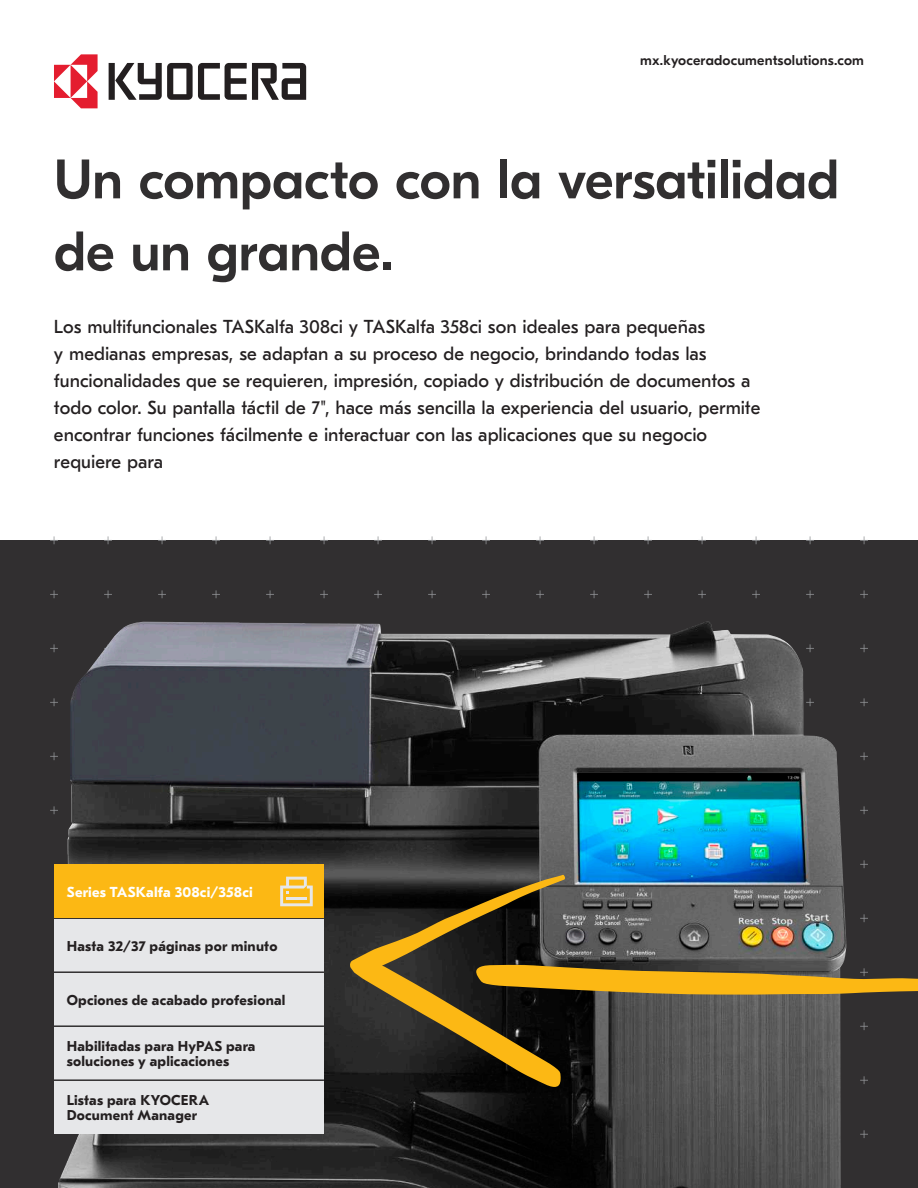
<style>
.page{position:relative;width:918px;height:1188px;background:#fff}
.page>*{position:absolute;margin:0;border:0;box-sizing:border-box;transform-origin:0 0}
.t1{font:500 55.5px/72px "GT Eesti Pro Display";letter-spacing:-.005em;color:#312f30}
.t2{font:18.75px/27px "GT Eesti Pro Text";color:#231f20}
.t3{font:700 14.4px "GT Eesti Pro Text";letter-spacing:.01em;color:#fff}
.t4{font:700 14.25px/15.8px "GT Eesti Pro Text";letter-spacing:.015em;color:#231f20}
.t5{font:500 14.25px "GT Eesti Pro Display";letter-spacing:.01em;color:#231f20}
</style>
<div class="page">
<div style="left:0;top:540px;width:918px;height:648px;background:#312f30"></div>
<svg style="left:860px;top:806px;width:8px;height:8px"></svg>
<svg style="left:860px;top:860px;width:8px;height:8px"></svg>
<svg style="left:860px;top:914px;width:8px;height:8px"></svg>
<svg style="left:860px;top:1022px;width:8px;height:8px"></svg>
<svg style="left:860px;top:1076px;width:8px;height:8px"></svg>
<svg style="left:860px;top:1130px;width:8px;height:8px"></svg>
<svg style="left:50px;top:806px;width:8px;height:8px"></svg>
<svg style="left:644px;top:536px;width:8px;height:8px"></svg>
<svg style="left:698px;top:536px;width:8px;height:8px"></svg>
<svg style="left:752px;top:536px;width:8px;height:8px"></svg>
<svg style="left:806px;top:536px;width:8px;height:8px"></svg>
<svg style="left:860px;top:536px;width:8px;height:8px"></svg>
<svg style="left:644px;top:590px;width:8px;height:8px"></svg>
<svg style="left:698px;top:590px;width:8px;height:8px"></svg>
<svg style="left:752px;top:590px;width:8px;height:8px"></svg>
<svg style="left:806px;top:590px;width:8px;height:8px"></svg>
<svg style="left:860px;top:590px;width:8px;height:8px"></svg>
<svg style="left:860px;top:644px;width:8px;height:8px"></svg>
<svg style="left:860px;top:698px;width:8px;height:8px"></svg>
<svg style="left:860px;top:752px;width:8px;height:8px"></svg>
<svg style="left:50px;top:536px;width:8px;height:8px"></svg>
<svg style="left:104px;top:536px;width:8px;height:8px"></svg>
<svg style="left:158px;top:536px;width:8px;height:8px"></svg>
<svg style="left:212px;top:536px;width:8px;height:8px"></svg>
<svg style="left:266px;top:536px;width:8px;height:8px"></svg>
<svg style="left:320px;top:536px;width:8px;height:8px"></svg>
<svg style="left:374px;top:536px;width:8px;height:8px"></svg>
<svg style="left:428px;top:536px;width:8px;height:8px"></svg>
<svg style="left:482px;top:536px;width:8px;height:8px"></svg>
<svg style="left:536px;top:536px;width:8px;height:8px"></svg>
<svg style="left:590px;top:536px;width:8px;height:8px"></svg>
<svg style="left:50px;top:590px;width:8px;height:8px"></svg>
<svg style="left:104px;top:590px;width:8px;height:8px"></svg>
<svg style="left:158px;top:590px;width:8px;height:8px"></svg>
<svg style="left:212px;top:590px;width:8px;height:8px"></svg>
<svg style="left:266px;top:590px;width:8px;height:8px"></svg>
<svg style="left:320px;top:590px;width:8px;height:8px"></svg>
<svg style="left:374px;top:590px;width:8px;height:8px"></svg>
<svg style="left:428px;top:590px;width:8px;height:8px"></svg>
<svg style="left:482px;top:590px;width:8px;height:8px"></svg>
<svg style="left:536px;top:590px;width:8px;height:8px"></svg>
<svg style="left:590px;top:590px;width:8px;height:8px"></svg>
<svg style="left:50px;top:644px;width:8px;height:8px"></svg>
<svg style="left:50px;top:698px;width:8px;height:8px"></svg>
<svg style="left:50px;top:752px;width:8px;height:8px"></svg>
<img style="left:58px;top:621px;width:789px;height:567px">
<svg style="left:109px;top:63px;width:197px;height:37px"></svg>
<svg style="left:54px;top:54px;width:44px;height:54px"></svg>
<div style="left:54px;top:1080px;width:270px;height:54px;background:#e6e7e9"></div>
<div style="left:54px;top:1026px;width:270px;height:54px;background:#e6e7e9"></div>
<div style="left:54px;top:972px;width:270px;height:54px;background:#e6e7e9"></div>
<div style="left:54px;top:918px;width:270px;height:54px;background:#e6e7e9"></div>
<hr style="left:54px;top:917px;width:270px;height:2px;background:#312f30">
<hr style="left:54px;top:971px;width:270px;height:2px;background:#312f30">
<hr style="left:54px;top:1025px;width:270px;height:2px;background:#312f30">
<hr style="left:54px;top:1079px;width:270px;height:2px;background:#312f30">
<svg style="left:565px;top:965px;width:353px;height:30px"></svg>
<svg style="left:350px;top:875px;width:215px;height:212px"></svg>
<div style="left:54px;top:864px;width:270px;height:54px;background:#fcb814"></div>
<svg style="left:280px;top:877px;width:33px;height:29px"></svg>
<p class="t5" style="left:640px;top:52px;width:225px">mx.kyoceradocumentsolutions.com</p>
<h1 class="t1" style="left:54px;top:145px;width:787px">Un compacto con la versatilidad de un grande.</h1>
<p class="t2" style="left:54px;top:314px;width:708px">Los multifuncionales TASKalfa 308ci y TASKalfa 358ci son ideales para pequeñas<br>y medianas empresas, se adaptan a su proceso de negocio, brindando todas las funcionalidades que se requieren, impresión, copiado y distribución de documentos a todo color. Su pantalla táctil de 7", hace más sencilla la experiencia del usuario, permite encontrar funciones fácilmente e interactuar con las aplicaciones que su negocio requiere para</p>
<p class="t3" style="left:67px;top:884px;width:187px">Series TASKalfa 308ci/358ci</p>
<p class="t4" style="left:67px;top:938px;width:212px">Hasta 32/37 páginas por minuto</p>
<p class="t4" style="left:67px;top:992px;width:220px">Opciones de acabado profesional</p>
<p class="t4" style="left:67px;top:1038px;width:190px">Habilitadas para HyPAS para soluciones y aplicaciones</p>
<p class="t4" style="left:67px;top:1092px;width:144px">Listas para KYOCERA<br>Document Manager</p>
</div>
